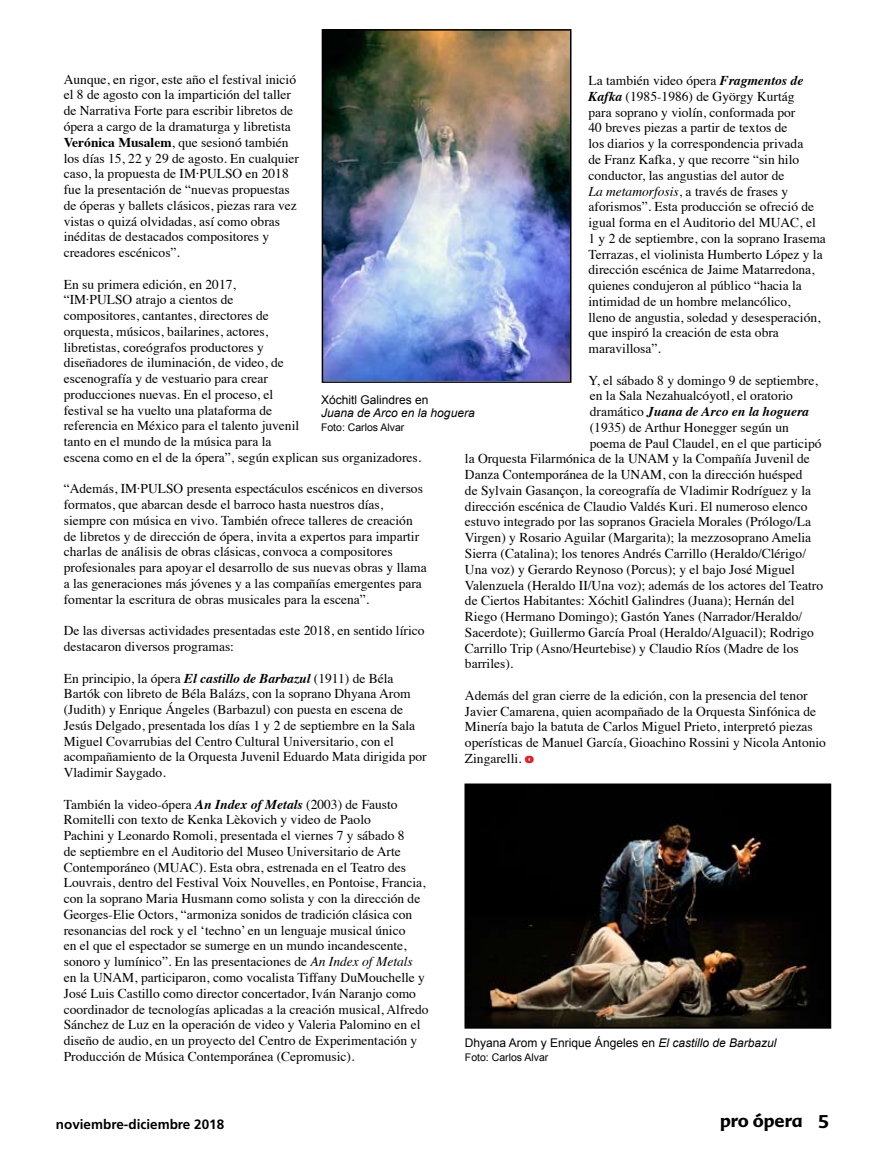
<style>
.page{position:relative;width:893px;height:1170px;background:#fff}
.page>*{position:absolute;margin:0;border:0;box-sizing:border-box;transform-origin:0 0}
.t1{font:700 18px "Advert";color:#000}
.t2{font:13.5px/15.8px "Times";color:#000}
.t3{font:italic 700 13.5px "Times";color:#000}
.t4{font:700 13.5px "Frutiger";color:#000}
.t5{font:12px "Arial";color:#000}
.t6{font:italic 12px "Arial";color:#000}
.t7{font:10.5px "Arial";color:#000}
.s1{font-weight:700}
.s2{font-weight:700;font-style:italic}
.s3{font-style:italic}
.s4{font-weight:400;font-style:normal}
.s5{font-family:"Frutiger";font-weight:900;color:#e91c23}
</style>
<div class="page">
<img style="left:325px;top:32px;width:243px;height:348px">
<div style="left:322px;top:29px;width:249px;height:354px;border:2px solid #000"></div>
<img style="left:467px;top:786px;width:361px;height:239px">
<div style="left:464px;top:783px;width:367px;height:245px;border:2px solid #000"></div>
<p class="t2" style="left:64px;top:70px;width:237px">Aunque, en rigor, este año el festival inició el 8 de agosto con la impartición del taller de Narrativa Forte para escribir libretos de ópera a cargo de la dramaturga y libretista <span class="s1">Verónica Musalem</span>, que sesionó también los días 15, 22 y 29 de agosto. En cualquier caso, la propuesta de IM·PULSO en 2018 fue la presentación de “nuevas propuestas de óperas y ballets clásicos, piezas rara vez vistas o quizá olvidadas, así como obras inéditas de destacados compositores y creadores escénicos”.</p>
<p class="t2" style="left:64px;top:275px;width:359px">En su primera edición, en 2017,<br>“IM·PULSO atrajo a cientos de<br>compositores, cantantes, directores de<br>orquesta, músicos, bailarines, actores,<br>libretistas, coreógrafos productores y<br>diseñadores de iluminación, de video, de<br>escenografía y de vestuario para crear<br>producciones nuevas. En el proceso, el<br>festival se ha vuelto una plataforma de<br>referencia en México para el talento juvenil<br>tanto en el mundo de la música para la<br>escena como en el de la ópera”, según explican sus organizadores.</p>
<p class="t2" style="left:64px;top:480px;width:364px">“Además, IM·PULSO presenta espectáculos escénicos en diversos formatos, que abarcan desde el barroco hasta nuestros días, siempre con música en vivo. También ofrece talleres de creación de libretos y de dirección de ópera, invita a expertos para impartir charlas de análisis de obras clásicas, convoca a compositores profesionales para apoyar el desarrollo de sus nuevas obras y llama a las generaciones más jóvenes y a las compañías emergentes para fomentar la escritura de obras musicales para la escena”.</p>
<p class="t2" style="left:64px;top:621px;width:362px">De las diversas actividades presentadas este 2018, en sentido lírico destacaron diversos programas:</p>
<p class="t2" style="left:64px;top:669px;width:364px">En principio, la ópera <span class="s2">El castillo de Barbazul</span> (1911) de Béla Bartók con libreto de Béla Balázs, con la soprano Dhyana Arom (Judith) y Enrique Ángeles (Barbazul) con puesta en escena de Jesús Delgado, presentada los días 1 y 2 de septiembre en la Sala Miguel Covarrubias del Centro Cultural Universitario, con el acompañamiento de la Orquesta Juvenil Eduardo Mata dirigida por Vladimir Saygado.</p>
<p class="t2" style="left:64px;top:795px;width:366px">También la video-ópera <span class="s2">An Index of Metals</span> (2003) de Fausto Romitelli con texto de Kenka Lèkovich y video de Paolo<br>Pachini y Leonardo Romoli, presentada el viernes 7 y sábado 8<br>de septiembre en el Auditorio del Museo Universitario de Arte Contemporáneo (MUAC). Esta obra, estrenada en el Teatro des Louvrais, dentro del Festival Voix Nouvelles, en Pontoise, Francia, con la soprano Maria Husmann como solista y con la dirección de Georges-Elie Octors, “armoniza sonidos de tradición clásica con resonancias del rock y el ‘techno’ en un lenguaje musical único<br>en el que el espectador se sumerge en un mundo incandescente, sonoro y lumínico”. En las presentaciones de <span class="s3">An Index of Metals </span>en la UNAM, participaron, como vocalista Tiffany DuMouchelle y José Luis Castillo como director concertador, Iván Naranjo como coordinador de tecnologías aplicadas a la creación musical, Alfredo Sánchez de Luz en la operación de video y Valeria Palomino en el diseño de audio, en un proyecto del Centro de Experimentación y Producción de Música Contemporánea (Cepromusic).</p>
<p class="t2" style="left:588px;top:72px;width:239px">La también video ópera <span class="s2">Fragmentos de Kafka</span> (1985-1986) de György Kurtág<br>para soprano y violín, conformada por<br>40 breves piezas a partir de textos de<br>los diarios y la correspondencia privada<br>de Franz Kafka, y que recorre “sin hilo conductor, las angustias del autor de<br><span class="s3">La metamorfosis</span>, a través de frases y aforismos”. Esta producción se ofreció de igual forma en el Auditorio del MUAC, el 1 y 2 de septiembre, con la soprano Irasema Terrazas, el violinista Humberto López y la dirección escénica de Jaime Matarredona, quienes condujeron al público “hacia la intimidad de un hombre melancólico,<br>lleno de angustia, soledad y desesperación, que inspiró la creación de esta obra maravillosa”.</p>
<p class="t2" style="left:588px;top:371px;width:231px">Y, el sábado 8 y domingo 9 de septiembre,</p>
<p class="t2" style="left:590px;top:387px;width:205px">en la Sala Nezahualcóyotl, el oratorio</p>
<p class="t3" style="left:590px;top:399px;width:221px"><span class="s4">dramático</span> Juana de Arco en la hoguera</p>
<p class="t2" style="left:590px;top:418px;width:201px">(1935) de Arthur Honegger según un</p>
<p class="t2" style="left:590px;top:434px;width:233px">poema de Paul Claudel, en el que participó</p>
<p class="t2" style="left:465px;top:450px;width:346px">la Orquesta Filarmónica de la UNAM y la Compañía Juvenil de</p>
<p class="t2" style="left:465px;top:465px;width:339px">Danza Contemporánea de la UNAM, con la dirección huésped</p>
<p class="t2" style="left:465px;top:481px;width:348px">de Sylvain Gasançon, la coreografía de Vladimir Rodríguez y la</p>
<p class="t2" style="left:465px;top:497px;width:344px">dirección escénica de Claudio Valdés Kuri. El numeroso elenco</p>
<p class="t2" style="left:465px;top:513px;width:348px">estuvo integrado por las sopranos Graciela Morales (Prólogo/La</p>
<p class="t2" style="left:465px;top:528px;width:348px">Virgen) y Rosario Aguilar (Margarita); la mezzosoprano Amelia</p>
<p class="t2" style="left:465px;top:544px;width:343px">Sierra (Catalina); los tenores Andrés Carrillo (Heraldo/Clérigo/</p>
<p class="t2" style="left:465px;top:560px;width:331px">Una voz) y Gerardo Reynoso (Porcus); y el bajo José Miguel</p>
<p class="t2" style="left:465px;top:576px;width:360px">Valenzuela (Heraldo II/Una voz); además de los actores del Teatro</p>
<p class="t2" style="left:465px;top:591px;width:331px">de Ciertos Habitantes: Xóchitl Galindres (Juana); Hernán del</p>
<p class="t2" style="left:465px;top:607px;width:339px">Riego (Hermano Domingo); Gastón Yanes (Narrador/Heraldo/</p>
<p class="t2" style="left:465px;top:623px;width:351px">Sacerdote); Guillermo García Proal (Heraldo/Alguacil); Rodrigo</p>
<p class="t2" style="left:465px;top:639px;width:335px">Carrillo Trip (Asno/Heurtebise) y Claudio Ríos (Madre de los</p>
<p class="t2" style="left:465px;top:654px;width:50px">barriles).</p>
<p class="t2" style="left:465px;top:686px;width:363px">Además del gran cierre de la edición, con la presencia del tenor Javier Camarena, quien acompañado de la Orquesta Sinfónica de Minería bajo la batuta de Carlos Miguel Prieto, interpretó piezas operísticas de Manuel García, Gioachino Rossini y Nicola Antonio Zingarelli. <span class="s5">o</span></p>
<p class="t5" style="left:321px;top:392px;width:109px">Xóchitl Galindres en</p>
<p class="t6" style="left:321px;top:405px;width:155px">Juana de Arco en la hoguera</p>
<p class="t7" style="left:321px;top:420px;width:85px">Foto: Carlos Alvar</p>
<p class="t5" style="left:465px;top:1034px;width:313px">Dhyana Arom y Enrique Ángeles en <span class="s3">El castillo de Barbazul</span></p>
<p class="t7" style="left:465px;top:1049px;width:85px">Foto: Carlos Alvar</p>
<p class="t4" style="left:56px;top:1115px;width:170px">noviembre-diciembre 2018</p>
<h1 class="t1" style="left:720px;top:1109px;width:84px">pro ópera</h1>
</div>
